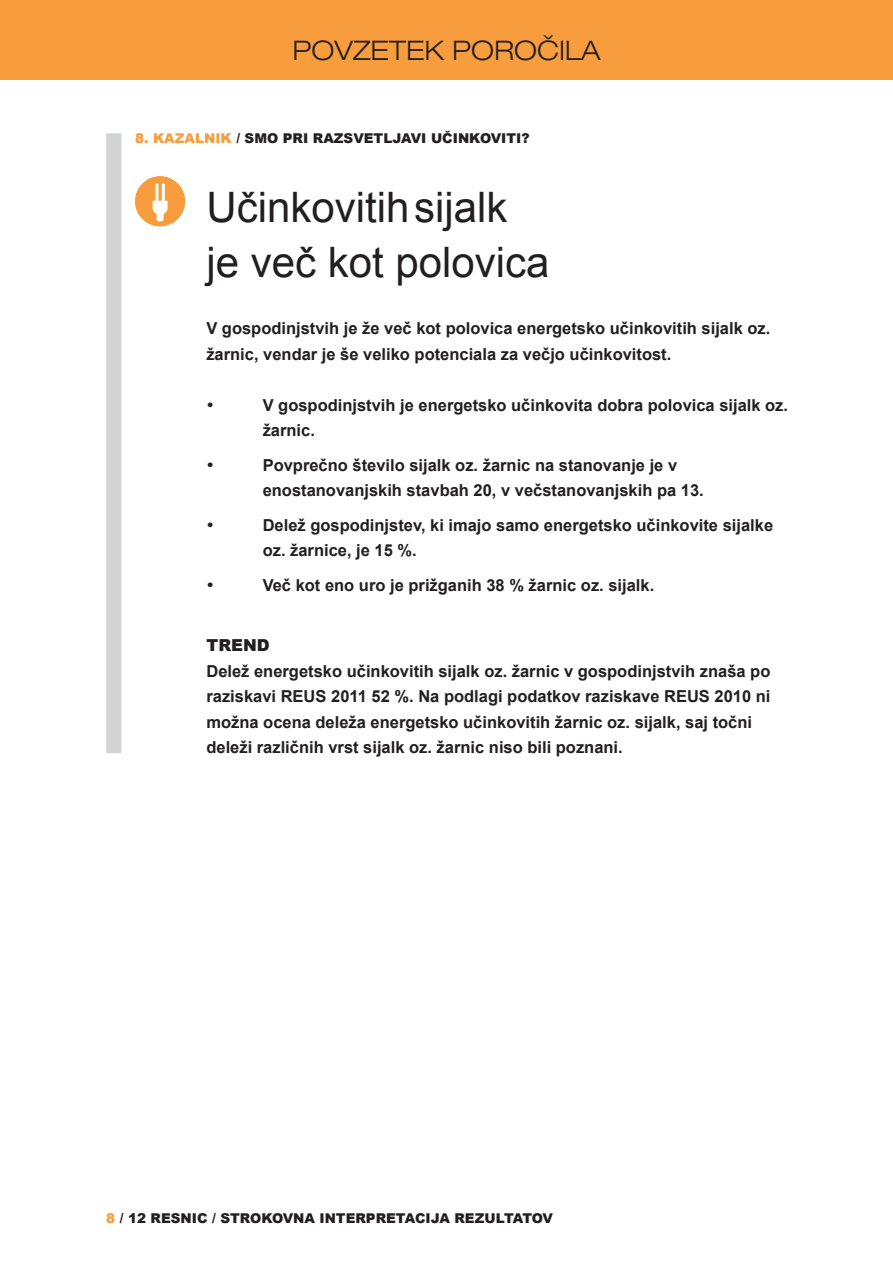
<style>
.page{position:relative;width:893px;height:1263px;background:#fff}
.page>*{position:absolute;margin:0;border:0;box-sizing:border-box;transform-origin:0 0}
.t1{font:42px/55.2px "Arial";color:#231f20}
.t2{font:300 expanded 27px "Helvetica Neue LT Pro";color:#231f20}
.t3{font:700 16.5px/25.5px "Arial";color:#231f20}
.t4{font:900 16.5px "Arial";color:#231f20}
.t5{font:16.5px "Symbol";color:#231f20}
.t6{font:900 13.5px "Arial";color:#231f20}
.s1{color:#f89d3d}
</style>
<div class="page">
<div style="left:0;top:0;width:893px;height:79px;background:#f89d3d"></div>
<div style="left:106px;top:133px;width:15px;height:620px;background:#d1d2d4"></div>
<div style="left:135px;top:176px;width:50px;height:50px;background:#f89d3d;border-radius:50%"></div>
<svg style="left:153px;top:183px;width:15px;height:38px"></svg>
<h2 class="t2" style="left:292px;top:41px;width:310px">POVZETEK POROČILA</h2>
<p class="t6" style="left:135px;top:128px;width:396px"><span class="s1">8. KAZALNIK</span> / SMO PRI RAZSVETLJAVI UČINKOVITI?</p>
<h1 class="t1" style="left:206px;top:180px;width:345px">Učinkovitihsijalk je več kot polovica</h1>
<p class="t3" style="left:206px;top:316px;width:565px">V gospodinjstvih je že več kot polovica energetsko učinkovitih sijalk oz. žarnic, vendar je še veliko potenciala za večjo učinkovitost.</p>
<p class="t5" style="left:206px;top:399px;width:9px">•</p>
<p class="t3" style="left:263px;top:392px;width:527px">V gospodinjstvih je energetsko učinkovita dobra polovica sijalk oz. žarnic.</p>
<p class="t5" style="left:206px;top:459px;width:9px">•</p>
<p class="t3" style="left:263px;top:452px;width:443px">Povprečno število sijalk oz. žarnic na stanovanje je v enostanovanjskih stavbah 20, v večstanovanjskih pa 13.</p>
<p class="t5" style="left:206px;top:519px;width:9px">•</p>
<p class="t3" style="left:263px;top:512px;width:512px">Delež gospodinjstev, ki imajo samo energetsko učinkovite sijalke oz. žarnice, je 15 %.</p>
<p class="t5" style="left:206px;top:579px;width:9px">•</p>
<p class="t3" style="left:263px;top:572px;width:393px">Več kot eno uro je prižganih 38 % žarnic oz. sijalk.</p>
<p class="t4" style="left:206px;top:633px;width:65px">TREND</p>
<p class="t3" style="left:206px;top:658px;width:566px">Delež energetsko učinkovitih sijalk oz. žarnic v gospodinjstvih znaša po raziskavi REUS 2011 52 %. Na podlagi podatkov raziskave REUS 2010 ni možna ocena deleža energetsko učinkovitih žarnic oz. sijalk, saj točni deleži različnih vrst sijalk oz. žarnic niso bili poznani.</p>
<p class="t6" style="left:106px;top:1208px;width:448px"><span class="s1">8</span> / 12 RESNIC / STROKOVNA INTERPRETACIJA REZULTATOV</p>
</div>
